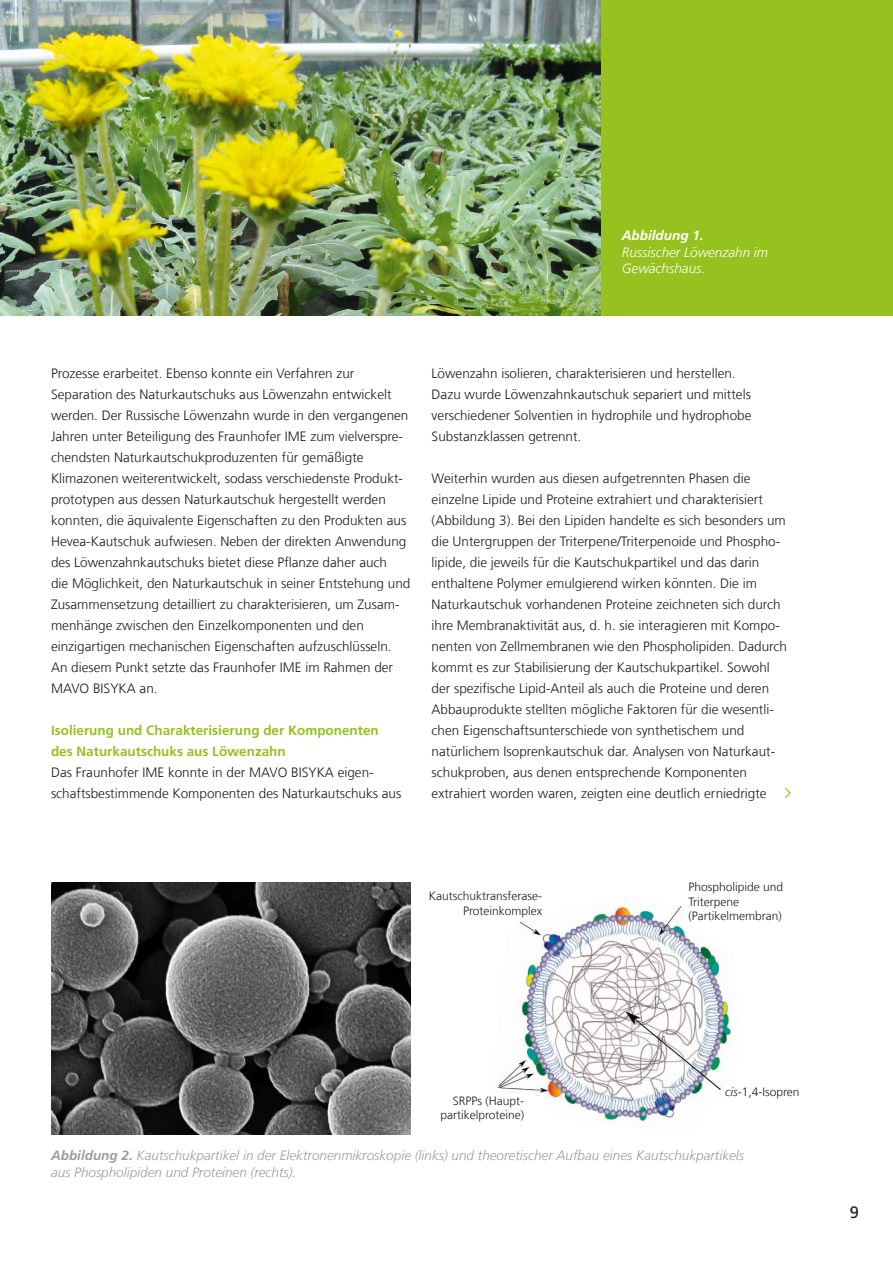
<style>
.page{position:relative;width:893px;height:1263px;background:#fff}
.page>*{position:absolute;margin:0;border:0;box-sizing:border-box;transform-origin:0 0}
.t1{font:16.5px "Frutiger LT Com";color:#1d1d1b}
.t2{font:300 13.5px/21px "Frutiger LT Com";color:#1d1d1b}
.t3{font:italic 300 13.5px/16.5px "Frutiger LT Com";color:#9d9d9d}
.t4{font:700 13.5px/21px "Frutiger LT Com";color:#96c11f}
.t5{font:italic 300 13.5px/16.5px "Frutiger LT Com";color:#fff}
.t6{font:italic 700 13.5px "Frutiger LT Com";color:#fff}
.t7{font:300 12px/14.4px "Frutiger LT Com";color:#1d1d1b;text-align:right}
.s1{font-style:italic}
.s2{font-weight:700}
</style>
<div class="page">
<div style="left:601px;top:0;width:292px;height:315px;background:#96c11f"></div>
<img style="left:51px;top:882px;width:359px;height:252px">
<img style="left:497px;top:903px;width:235px;height:220px">
<svg style="left:785px;top:787px;width:6px;height:11px"></svg>
<img style="left:0;top:0;width:601px;height:315px">
<p class="t6" style="left:622px;top:227px;width:83px">Abbildung 1.</p>
<p class="t5" style="left:622px;top:244px;width:148px">Russischer Löwenzahn im<br>Gewächshaus.</p>
<p class="t2" style="left:51px;top:363px;width:361px">Prozesse erarbeitet. Ebenso konnte ein Verfahren zur Separation des Naturkautschuks aus Löwenzahn entwickelt werden. Der Russische Löwenzahn wurde in den vergangenen Jahren unter Beteiligung des Fraunhofer IME zum vielverspre&shy;chendsten Naturkautschukproduzenten für gemäßigte Klimazonen weiterentwickelt, sodass verschiedenste Produkt&shy;prototypen aus dessen Naturkautschuk hergestellt werden konnten, die äquivalente Eigenschaften zu den Produkten aus Hevea-Kautschuk aufwiesen. Neben der direkten Anwendung des Löwenzahnkautschuks bietet diese Pflanze daher auch<br>die Möglichkeit, den Naturkautschuk in seiner Entstehung und Zusammensetzung detailliert zu charakterisieren, um Zusam&shy;menhänge zwischen den Einzelkomponenten und den einzigartigen mechanischen Eigenschaften aufzuschlüsseln.<br>An diesem Punkt setzte das Fraunhofer IME im Rahmen der MAVO BISYKA an.</p>
<p class="t4" style="left:51px;top:720px;width:329px">Isolierung und Charakterisierung der Komponenten des Naturkautschuks aus Löwenzahn</p>
<p class="t2" style="left:51px;top:762px;width:352px">Das Fraunhofer IME konnte in der MAVO BISYKA eigen&shy;schaftsbestimmende Komponenten des Naturkautschuks aus</p>
<p class="t2" style="left:432px;top:363px;width:321px">Löwenzahn isolieren, charakterisieren und herstellen.<br>Dazu wurde Löwenzahnkautschuk separiert und mittels verschiedener Solventien in hydrophile und hydrophobe Substanzklassen getrennt.</p>
<p class="t2" style="left:432px;top:468px;width:357px">Weiterhin wurden aus diesen aufgetrennten Phasen die einzelne Lipide und Proteine extrahiert und charakterisiert (Abbildung 3). Bei den Lipiden handelte es sich besonders um die Untergruppen der Triterpene/Triterpenoide und Phospho&shy;lipide, die jeweils für die Kautschukpartikel und das darin enthaltene Polymer emulgierend wirken könnten. Die im Naturkautschuk vorhandenen Proteine zeichneten sich durch ihre Membranaktivität aus, d. h. sie interagieren mit Kompo&shy;nenten von Zellmembranen wie den Phospholipiden. Dadurch kommt es zur Stabilisierung der Kautschukpartikel. Sowohl der spezifische Lipid-Anteil als auch die Proteine und deren Abbauprodukte stellten mögliche Faktoren für die wesentli&shy;chen Eigenschaftsunterschiede von synthetischem und natürlichem Isoprenkautschuk dar. Analysen von Naturkaut&shy;schukproben, aus denen entsprechende Komponenten extrahiert worden waren, zeigten eine deutlich erniedrigte</p>
<p class="t7" style="left:429px;top:889px;width:115px">Kautschuktransferase-<br>Proteinkomplex</p>
<p class="t7" style="left:688px;top:880px;width:96px;text-align:left">Phospholipide und<br>Triterpene (Partikelmembran)</p>
<p class="t7" style="left:440px;top:1093px;width:85px">SRPPs (Haupt&shy;partikelproteine)</p>
<p class="t7" style="left:725px;top:1085px;width:76px"><span class="s1">cis-</span>1,4-Isopren</p>
<p class="t3" style="left:51px;top:1147px;width:695px"><span class="s2">Abbildung 2.</span> Kautschukpartikel in der Elektronenmikroskopie (links) und theoretischer Aufbau eines Kautschukpartikels aus Phospholipiden und Proteinen (rechts).</p>
<p class="t1" style="left:850px;top:1203px;width:11px">9</p>
</div>
